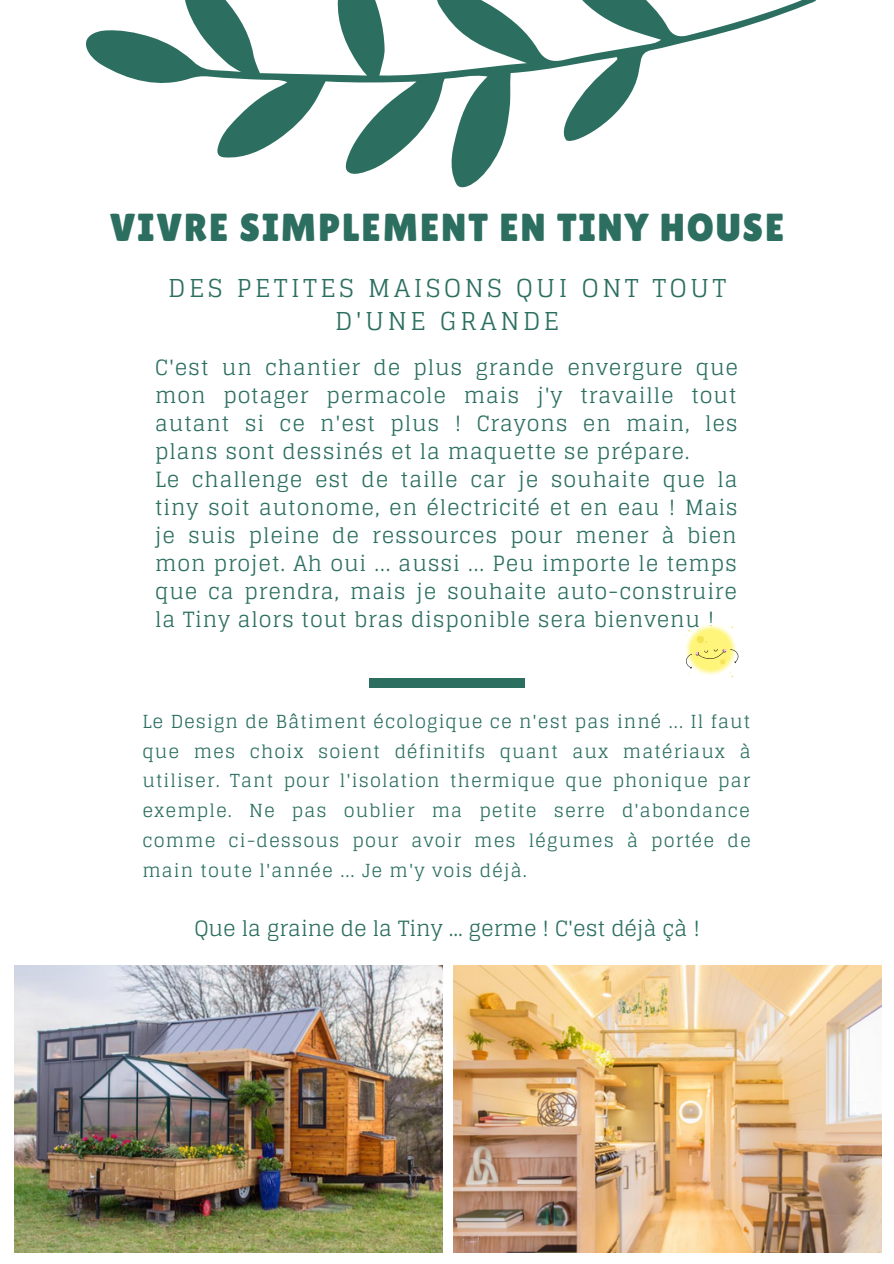
<style>
.page{position:relative;width:894px;height:1264px;background:#fff}
.page>*{position:absolute;margin:0;border:0;box-sizing:border-box;transform-origin:0 0}
.t1{font:39px "Lilita One";letter-spacing:.05em;color:#2c6f60}
.t2{font:24.6px/33.5px "Glegoo";letter-spacing:.15em;color:#2c6f60;text-align:center}
.t3{font:21px/27.9px "Glegoo";letter-spacing:.04em;color:#2c6f60}
.t4{font:21px "Glegoo";color:#2c6f60}
.t5{font:18px/29.8px "Glegoo";letter-spacing:.06em;color:#2c6f60;text-align:justify}
</style>
<div class="page">
<img style="left:14px;top:965px;width:428px;height:287px">
<img style="left:453px;top:965px;width:428px;height:287px">
<div style="left:369px;top:678px;width:155px;height:9px;background:#2c6f60"></div>
<svg style="left:86px;top:0;width:730px;height:188px"></svg>
<svg style="left:685px;top:625px;width:53px;height:52px"></svg>
<h1 class="t1" style="left:110px;top:205px;width:676px">VIVRE SIMPLEMENT EN TINY HOUSE</h1>
<p class="t2" style="left:168px;top:272px;width:559px">DES PETITES MAISONS QUI ONT TOUT<br>D'UNE GRANDE</p>
<p class="t3" style="left:155px;top:354px;width:584px">C'est un chantier de plus grande envergure que mon potager permacole mais j'y travaille tout autant si ce n'est plus ! Crayons en main, les plans sont dessinés et la maquette se prépare.<br>Le challenge est de taille car je souhaite que la tiny soit autonome, en électricité et en eau ! Mais je suis pleine de ressources pour mener à bien mon projet. Ah oui ... aussi ... Peu importe le temps que ca prendra, mais je souhaite auto-construire la Tiny alors tout bras disponible sera bienvenu !</p>
<p class="t5" style="left:142px;top:706px;width:609px">Le Design de Bâtiment écologique ce n'est pas inné ... Il faut que mes choix soient définitifs quant aux matériaux à utiliser. Tant pour l'isolation thermique que phonique par exemple. Ne pas oublier ma petite serre d'abondance comme ci-dessous pour avoir mes légumes à portée de main toute l'année ... Je m'y vois déjà.</p>
<p class="t4" style="left:194px;top:916px;width:507px">Que la graine de la Tiny ... germe ! C'est déjà çà !</p>
</div>
